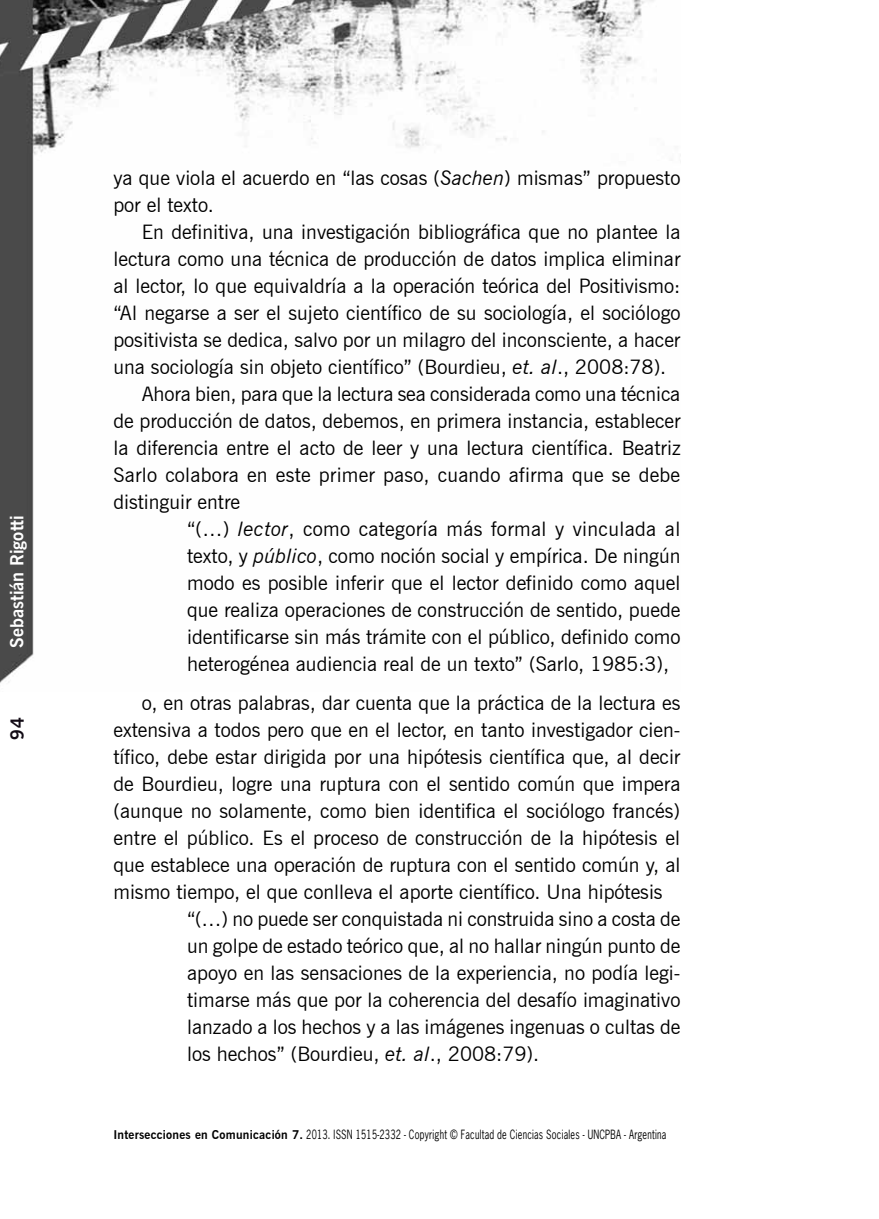
<style>
.page{position:relative;width:879px;height:1219px;background:#fff}
.page>*{position:absolute;margin:0;border:0;box-sizing:border-box;transform-origin:0 0}
.t1{font:20px/27px "News Gothic BT";color:#000}
.t2{font:700 18px "News Gothic BT";color:#fff}
.t3{font:700 18px "News Gothic BT";color:#120b15}
.t4{font:12px "News Gothic Cn";letter-spacing:.02em;color:#000}
.s1{font-style:italic}
.s2{font-family:"News Gothic BT";font-weight:700}
</style>
<div class="page">
<img style="left:0;top:0;width:654px;height:683px">
<p class="t2" style="left:6px;top:648px;width:134px;rotate:-90deg">Sebastián Rigotti</p>
<p class="t3" style="left:7px;top:740px;width:24px;rotate:-90deg">94</p>
<p class="t1" style="left:113px;top:165px;width:568px">ya que viola el acuerdo en “las cosas (<span class="s1">Sachen</span>) mismas” propuesto por el texto.</p>
<p class="t1" style="left:142px;top:219px;width:540px">En definitiva, una investigación bibliográfica que no plantee la</p>
<p class="t1" style="left:113px;top:246px;width:568px">lectura como una técnica de producción de datos implica eliminar</p>
<p class="t1" style="left:113px;top:273px;width:568px">al lector, lo que equivaldría a la operación teórica del Positivismo:</p>
<p class="t1" style="left:113px;top:300px;width:568px">“Al negarse a ser el sujeto científico de su sociología, el sociólogo</p>
<p class="t1" style="left:113px;top:327px;width:568px">positivista se dedica, salvo por un milagro del inconsciente, a hacer</p>
<p class="t1" style="left:113px;top:354px;width:554px">una sociología sin objeto científico” (Bourdieu, <span class="s1">et. al</span>., 2008:78).</p>
<p class="t1" style="left:142px;top:381px;width:540px">Ahora bien, para que la lectura sea considerada como una técnica</p>
<p class="t1" style="left:113px;top:408px;width:568px">de producción de datos, debemos, en primera instancia, establecer</p>
<p class="t1" style="left:113px;top:435px;width:569px">la diferencia entre el acto de leer y una lectura científica. Beatriz</p>
<p class="t1" style="left:113px;top:462px;width:568px">Sarlo colabora en este primer paso, cuando afirma que se debe</p>
<p class="t1" style="left:113px;top:489px;width:128px">distinguir entre</p>
<p class="t1" style="left:187px;top:516px;width:494px">“(…) <span class="s1">lector</span>, como categoría más formal y vinculada al</p>
<p class="t1" style="left:187px;top:543px;width:495px">texto, y <span class="s1">público</span>, como noción social y empírica. De ningún</p>
<p class="t1" style="left:187px;top:570px;width:495px">modo es posible inferir que el lector definido como aquel</p>
<p class="t1" style="left:187px;top:597px;width:495px">que realiza operaciones de construcción de sentido, puede</p>
<p class="t1" style="left:187px;top:624px;width:495px">identificarse sin más trámite con el público, definido como</p>
<p class="t1" style="left:187px;top:651px;width:483px">heterogénea audiencia real de un texto” (Sarlo, 1985:3),</p>
<p class="t1" style="left:142px;top:689px;width:540px">o, en otras palabras, dar cuenta que la práctica de la lectura es</p>
<p class="t1" style="left:113px;top:716px;width:568px">extensiva a todos pero que en el lector, en tanto investigador cien-</p>
<p class="t1" style="left:113px;top:743px;width:568px">tífico, debe estar dirigida por una hipótesis científica que, al decir</p>
<p class="t1" style="left:113px;top:770px;width:568px">de Bourdieu, logre una ruptura con el sentido común que impera</p>
<p class="t1" style="left:113px;top:797px;width:568px">(aunque no solamente, como bien identifica el sociólogo francés)</p>
<p class="t1" style="left:113px;top:824px;width:568px">entre el público. Es el proceso de construcción de la hipótesis el</p>
<p class="t1" style="left:113px;top:851px;width:568px">que establece una operación de ruptura con el sentido común y, al</p>
<p class="t1" style="left:113px;top:878px;width:551px">mismo tiempo, el que conlleva el aporte científico. Una hipótesis</p>
<p class="t1" style="left:187px;top:905px;width:495px">“(…) no puede ser conquistada ni construida sino a costa de</p>
<p class="t1" style="left:187px;top:932px;width:495px">un golpe de estado teórico que, al no hallar ningún punto de</p>
<p class="t1" style="left:187px;top:959px;width:495px">apoyo en las sensaciones de la experiencia, no podía legi-</p>
<p class="t1" style="left:187px;top:986px;width:495px">timarse más que por la coherencia del desafío imaginativo</p>
<p class="t1" style="left:187px;top:1013px;width:495px">lanzado a los hechos y a las imágenes ingenuas o cultas de</p>
<p class="t1" style="left:187px;top:1040px;width:353px">los hechos” (Bourdieu, <span class="s1">et. al</span>., 2008:79).</p>
<p class="t4" style="left:113px;top:1126px;width:554px"><span class="s2">Intersecciones en Comunicación 7.</span> 2013. ISSN 1515-2332 - Copyright © Facultad de Ciencias Sociales - UNCPBA - Argentina</p>
</div>
